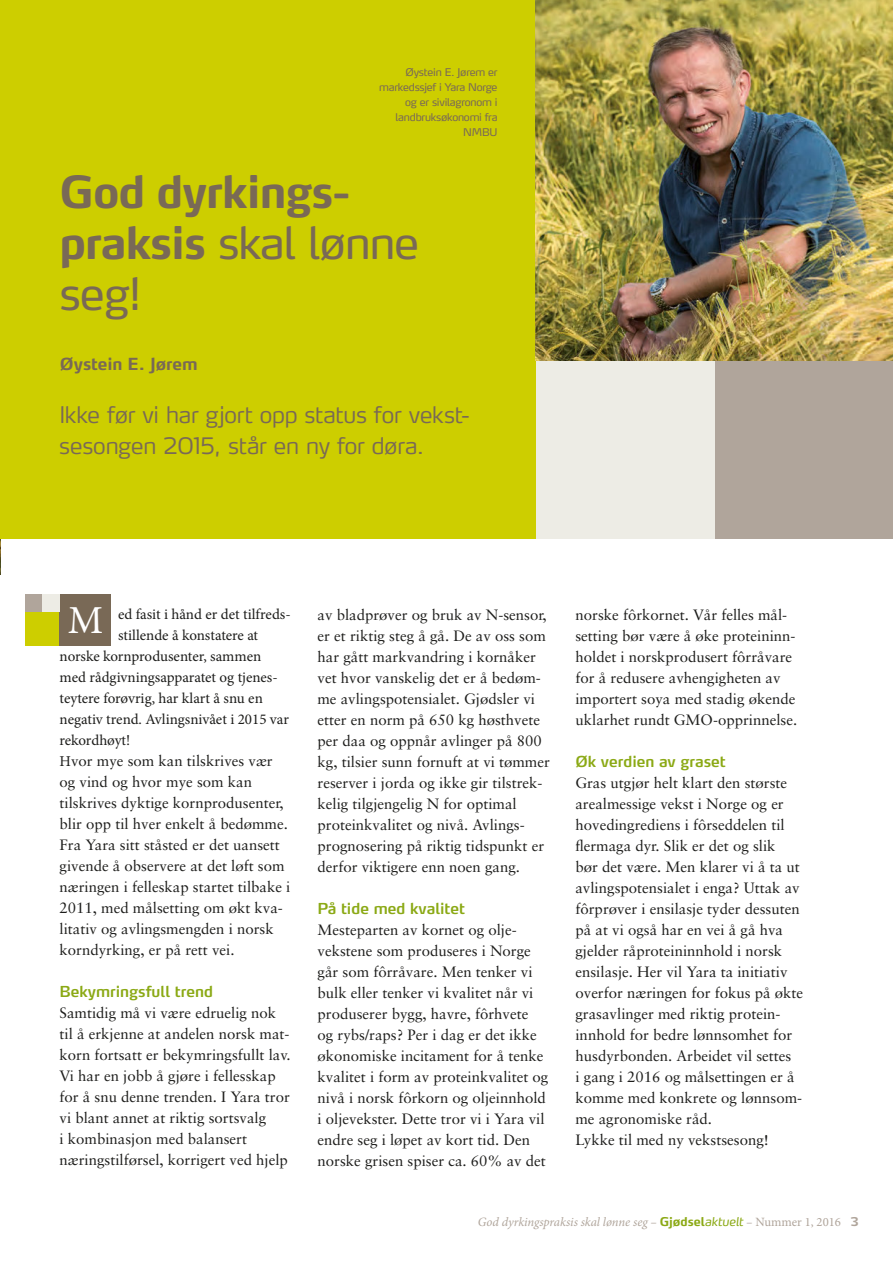
<style>
.page{position:relative;width:893px;height:1263px;background:#fff}
.page>*{position:absolute;margin:0;border:0;box-sizing:border-box;transform-origin:0 0}
.t1{font:700 43.95px/51px "Max LF";letter-spacing:-.02em;color:#796956}
.t2{font:39.75px "Minion Pro";color:#fff}
.t3{font:300 22.5px/31.5px "Max LF";letter-spacing:-.01em;color:#796956}
.t4{font:700 16.5px "Max LF";letter-spacing:-.005em;color:#796956}
.t5{font:15px/21px "Sabon";color:#1d1d1b}
.t6{font:15px "Minion Pro";color:#1d1d1b}
.t7{font:600 15px "Max";color:#8ba915}
.t8{font:italic 12.6px "Minion Pro";letter-spacing:-.01em;color:#b0a59b}
.t9{font:700 12px "Max LF";color:#b0a59b}
.t10{font:10.5px/15px "Max LF";letter-spacing:-.02em;color:#796956;text-align:right}
.s1{font-weight:400}
.s2{font-family:"Minion Pro"}
.s3{font-family:"Max LF";font-weight:700;font-style:normal;font-size:12px;color:#8ba915}
.s4{font-family:"Max LF";font-size:12px;color:#8ba915}
.s5{font-style:normal}
</style>
<div class="page">
<hr style="left:0;top:539px;width:1px;height:446px;background:#796956">
<div style="left:25px;top:611px;width:35px;height:35px;background:#cdce00"></div>
<div style="left:25px;top:594px;width:17px;height:17px;background:#b0a59b"></div>
<div style="left:60px;top:594px;width:51px;height:52px;background:#796956"></div>
<div style="left:42px;top:594px;width:18px;height:17px;background:#edece5"></div>
<div style="left:714px;top:360px;width:179px;height:179px;background:#b0a59b"></div>
<div style="left:0;top:0;width:536px;height:539px;background:#cdce00"></div>
<div style="left:536px;top:360px;width:178px;height:179px;background:#edece5"></div>
<img style="left:536px;top:0;width:357px;height:360px">
<p class="t10" style="left:379px;top:64px;width:120px">Øystein E. Jørem er markedssjef i Yara Norge og er sivilagronom i landbruksøkonomi fra<br>NMBU</p>
<h1 class="t1" style="left:60px;top:166px;width:361px">God dyrkings&shy;praksis <span class="s1">skal lønne seg!</span></h1>
<p class="t4" style="left:60px;top:354px;width:139px">Øystein E. Jørem</p>
<h3 class="t3" style="left:59px;top:398px;width:412px">Ikke før vi har gjort opp status for vekst&shy;sesongen 2015, står en ny for døra.</h3>
<h2 class="t2" style="left:68px;top:593px;width:37px">M</h2>
<p class="t6" style="left:118px;top:604px;width:174px">ed fasit i hånd er det tilfreds-</p>
<p class="t6" style="left:118px;top:625px;width:142px">stillende å konstatere at</p>
<p class="t6" style="left:60px;top:646px;width:203px">norske kornprodusenter, sammen</p>
<p class="t6" style="left:60px;top:667px;width:220px">med rådgivningsapparatet og tjenes-</p>
<p class="t6" style="left:60px;top:688px;width:205px">teytere forøvrig, har klart å snu en</p>
<p class="t6" style="left:60px;top:709px;width:231px">negativ trend. Avlingsnivået i 2015 var</p>
<p class="t6" style="left:60px;top:730px;width:72px">rekordhøyt!</p>
<p class="t5" style="left:60px;top:750px;width:232px"><span class="s2">H</span>vor mye som kan tilskrives vær og vind og hvor mye som kan tilskrives dyktige kornprodusenter, blir opp til hver enkelt å bedømme.<br>Fra Yara sitt ståsted er det uansett givende å observere at det løft som næringen i felleskap startet tilbake i 2011, med målsetting om økt kva&shy;litativ og avlingsmengden i norsk korndyrking, er på rett vei.</p>
<p class="t7" style="left:60px;top:982px;width:155px">Bekymringsfull trend</p>
<p class="t5" style="left:60px;top:1002px;width:233px">Samtidig må vi være edruelig nok til å erkjenne at andelen norsk mat&shy;korn fortsatt er bekymringsfullt lav.<br>Vi har en jobb å gjøre i fellesskap for å snu denne trenden. I Yara tror vi blant annet at riktig sortsvalg<br>i kombinasjon med balansert næringstilførsel, korrigert ved hjelp</p>
<p class="t5" style="left:317px;top:604px;width:234px">av bladprøver og bruk av N-sensor, er et riktig steg å gå. De av oss som har gått markvandring i kornåker vet hvor vanskelig det er å bedøm&shy;me avlingspotensialet. Gjødsler vi etter en norm på 650 kg høsthvete per daa og oppnår avlinger på 800 kg, tilsier sunn fornuft at vi tømmer reserver i jorda og ikke gir tilstrek&shy;kelig tilgjengelig N for optimal proteinkvalitet og nivå. Avlings&shy;prognosering på riktig tidspunkt er derfor viktigere enn noen gang.</p>
<p class="t7" style="left:317px;top:899px;width:149px">På tide med kvalitet</p>
<p class="t5" style="left:317px;top:919px;width:232px">Mesteparten av kornet og olje&shy;vekstene som produseres i Norge går som fôrråvare. Men tenker vi bulk eller tenker vi kvalitet når vi produserer bygg, havre, fôrhvete<br>og rybs/raps? Per i dag er det ikke økonomiske incitament for å tenke kvalitet i form av proteinkvalitet og nivå i norsk fôrkorn og oljeinnhold i oljevekster. Dette tror vi i Yara vil endre seg i løpet av kort tid. Den norske grisen spiser ca. 60% av det</p>
<p class="t5" style="left:575px;top:604px;width:223px">norske fôrkornet. Vår felles mål&shy;setting bør være å øke proteininn&shy;holdet i norskprodusert fôrråvare for å redusere avhengigheten av importert soya med stadig økende uklarhet rundt GMO-opprinnelse.</p>
<p class="t7" style="left:575px;top:752px;width:152px">Øk verdien av graset</p>
<p class="t5" style="left:575px;top:772px;width:229px">Gras utgjør helt klart den største arealmessige vekst i Norge og er hovedingrediens i fôrseddelen til flermaga dyr. Slik er det og slik<br>bør det være. Men klarer vi å ta ut avlingspotensialet i enga? Uttak av fôrprøver i ensilasje tyder dessuten på at vi også har en vei å gå hva gjelder råproteininnhold i norsk ensilasje. Her vil Yara ta initiativ overfor næringen for fokus på økte grasavlinger med riktig protein&shy;innhold for bedre lønnsomhet for husdyrbonden. Arbeidet vil settes<br>i gang i 2016 og målsettingen er å komme med konkrete og lønnsom&shy;me agronomiske råd.<br>Lykke til med ny vekstsesong!</p>
<p class="t8" style="left:478px;top:1213px;width:365px">God dyrkingspraksis skal lønne seg – <span class="s3">Gjødsel</span><span class="s4">aktuelt</span> – <span class="s5">Nummer 1, 2016</span></p>
<p class="t9" style="left:850px;top:1214px;width:10px">3</p>
</div>
